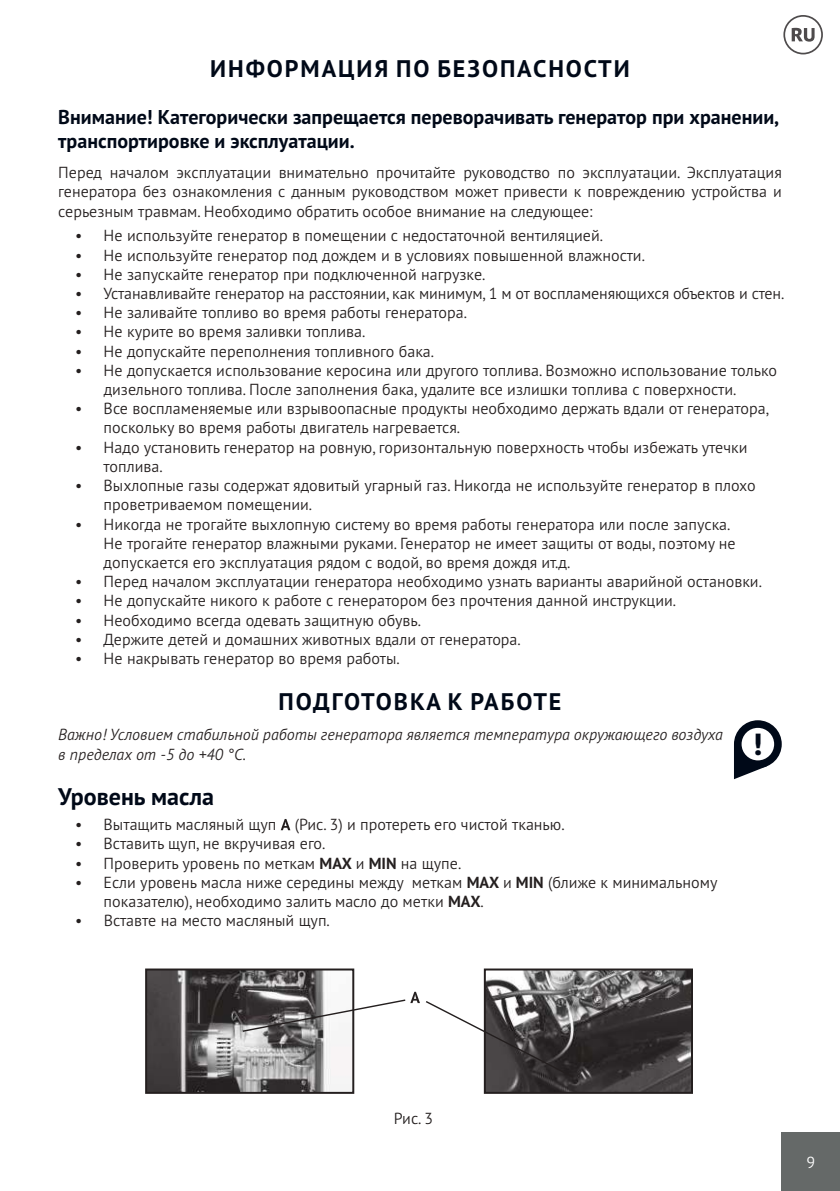
<style>
.page{position:relative;width:840px;height:1191px;background:#fff}
.page>*{position:absolute;margin:0;border:0;box-sizing:border-box;transform-origin:0 0}
.t1{font:800 30.4px "PT Sans Pro";color:#000918}
.t2{font:700 24px "PT Sans Pro";letter-spacing:.08em;color:#000918}
.t3{font:700 24px "PT Sans Pro";color:#000918}
.t4{font:700 20px/24px "PT Sans Pro";color:#000918}
.t5{font:300 16px/19.2px "PT Sans Pro";color:#241f1f}
.t6{font:italic 300 16px/19.2px "PT Sans Pro";color:#241f1f}
.t7{font:300 16px "PT Sans Pro";color:#fff}
.s1{font-weight:700}
</style>
<div class="page">
<div style="left:781px;top:1133px;width:58px;height:58px;background:#656968"></div>
<svg style="left:783px;top:15px;width:39px;height:39px"></svg>
<svg style="left:280px;top:819px;width:10px;height:11px"></svg>
<svg style="left:733px;top:720px;width:48px;height:48px"></svg>
<div style="left:741px;top:728px;width:32px;height:32px;background:#fff;border-radius:50%"></div>
<svg style="left:733px;top:744px;width:34px;height:35px"></svg>
<img style="left:148px;top:971px;width:203px;height:119px">
<div style="left:145px;top:968px;width:209px;height:125px;border:2px solid #241f1f"></div>
<img style="left:486px;top:971px;width:203px;height:119px">
<div style="left:483px;top:968px;width:209px;height:125px;border:2px solid #241f1f"></div>
<svg style="left:241px;top:991px;width:333px;height:87px"></svg>
<h2 class="t2" style="left:210px;top:56px;width:421px">ИНФОРМАЦИЯ ПО БЕЗОПАСНОСТИ</h2>
<p class="t4" style="left:58px;top:105px;width:722px">Внимание! Категорически запрещается переворачивать генератор при хранении, транспортировке и эксплуатации.</p>
<p class="t5" style="left:58px;top:164px;width:724px;text-align:justify">Перед началом эксплуатации внимательно прочитайте руководство по эксплуатации. Эксплуатация генератора без ознакомления с данным руководством может привести к повреждению устройства и серьезным травмам. Необходимо обратить особое внимание на следующее:</p>
<p class="t5" style="left:75px;top:228px;width:529px">• Не используйте генератор в помещении с недостаточной вентиляцией.</p>
<p class="t5" style="left:75px;top:247px;width:571px">• Не используйте генератор под дождем и в условиях повышенной влажности.</p>
<p class="t5" style="left:75px;top:266px;width:411px">• Не запускайте генератор при подключенной нагрузке.</p>
<p class="t5" style="left:75px;top:285px;width:710px">• Устанавливайте генератор на расстоянии, как минимум, 1 м от воспламеняющихся объектов и стен.</p>
<p class="t5" style="left:75px;top:304px;width:393px">• Не заливайте топливо во время работы генератора.</p>
<p class="t5" style="left:75px;top:324px;width:291px">• Не курите во время заливки топлива.</p>
<p class="t5" style="left:75px;top:343px;width:360px">• Не допускайте переполнения топливного бака.</p>
<p class="t5" style="left:104px;top:362px;width:674px;text-indent:-28px">• Не допускается использование керосина или другого топлива. Возможно использование только дизельного топлива. После заполнения бака, удалите все излишки топлива с поверхности.</p>
<p class="t5" style="left:104px;top:400px;width:666px;text-indent:-28px">• Все воспламеняемые или взрывоопасные продукты необходимо держать вдали от генератора, поскольку во время работы двигатель нагревается.</p>
<p class="t5" style="left:104px;top:439px;width:645px;text-indent:-28px">• Надо установить генератор на ровную, горизонтальную поверхность чтобы избежать утечки топлива.</p>
<p class="t5" style="left:104px;top:477px;width:653px;text-indent:-28px">• Выхлопные газы содержат ядовитый угарный газ. Никогда не используйте генератор в плохо проветриваемом помещении.</p>
<p class="t5" style="left:104px;top:516px;width:633px;text-indent:-28px">• Никогда не трогайте выхлопную систему во время работы генератора или после запуска.<br>Не трогайте генератор влажными руками. Генератор не имеет защиты от воды, поэтому не допускается его эксплуатация рядом с водой, во время дождя ит.д.</p>
<p class="t5" style="left:75px;top:573px;width:687px">• Перед началом эксплуатации генератора необходимо узнать варианты аварийной остановки.</p>
<p class="t5" style="left:75px;top:592px;width:602px">• Не допускайте никого к работе с генератором без прочтения данной инструкции.</p>
<p class="t5" style="left:75px;top:612px;width:347px">• Необходимо всегда одевать защитную обувь.</p>
<p class="t5" style="left:75px;top:631px;width:447px">• Держите детей и домашних животных вдали от генератора.</p>
<p class="t5" style="left:75px;top:650px;width:326px">• Не накрывать генератор во время работы.</p>
<h2 class="t2" style="left:278px;top:689px;width:284px">ПОДГОТОВКА К РАБОТЕ</h2>
<p class="t6" style="left:58px;top:726px;width:665px">Важно! Условием стабильной работы генератора является температура окружающего воздуха в пределах от -5 до +40 °С.</p>
<h2 class="t3" style="left:58px;top:784px;width:157px">Уровень масла</h2>
<p class="t5" style="left:75px;top:816px;width:490px">• Вытащить масляный щуп (Рис. 3) и протереть его чистой тканью.</p>
<p class="t5" style="left:75px;top:835px;width:251px">• Вставить щуп, не вкручивая его.</p>
<p class="t5" style="left:75px;top:855px;width:387px">• Проверить уровень по меткам <span class="s1">МАХ</span> и <span class="s1">МIN</span> на щупе.</p>
<p class="t5" style="left:104px;top:874px;width:615px;text-indent:-28px">• Если уровень масла ниже середины между меткам <span class="s1">МАХ</span> и <span class="s1">МIN</span> (ближе к минимальному показателю), необходимо залить масло до метки <span class="s1">МАХ</span>.</p>
<p class="t5" style="left:75px;top:912px;width:256px">• Вставте на место масляный щуп.</p>
<h1 class="t1" style="left:752px;top:726px;width:10px">!</h1>
<p class="t5" style="left:393px;top:1110px;width:41px">Рис. 3</p>
<p class="t7" style="left:806px;top:1156px;width:10px">9</p>
</div>
